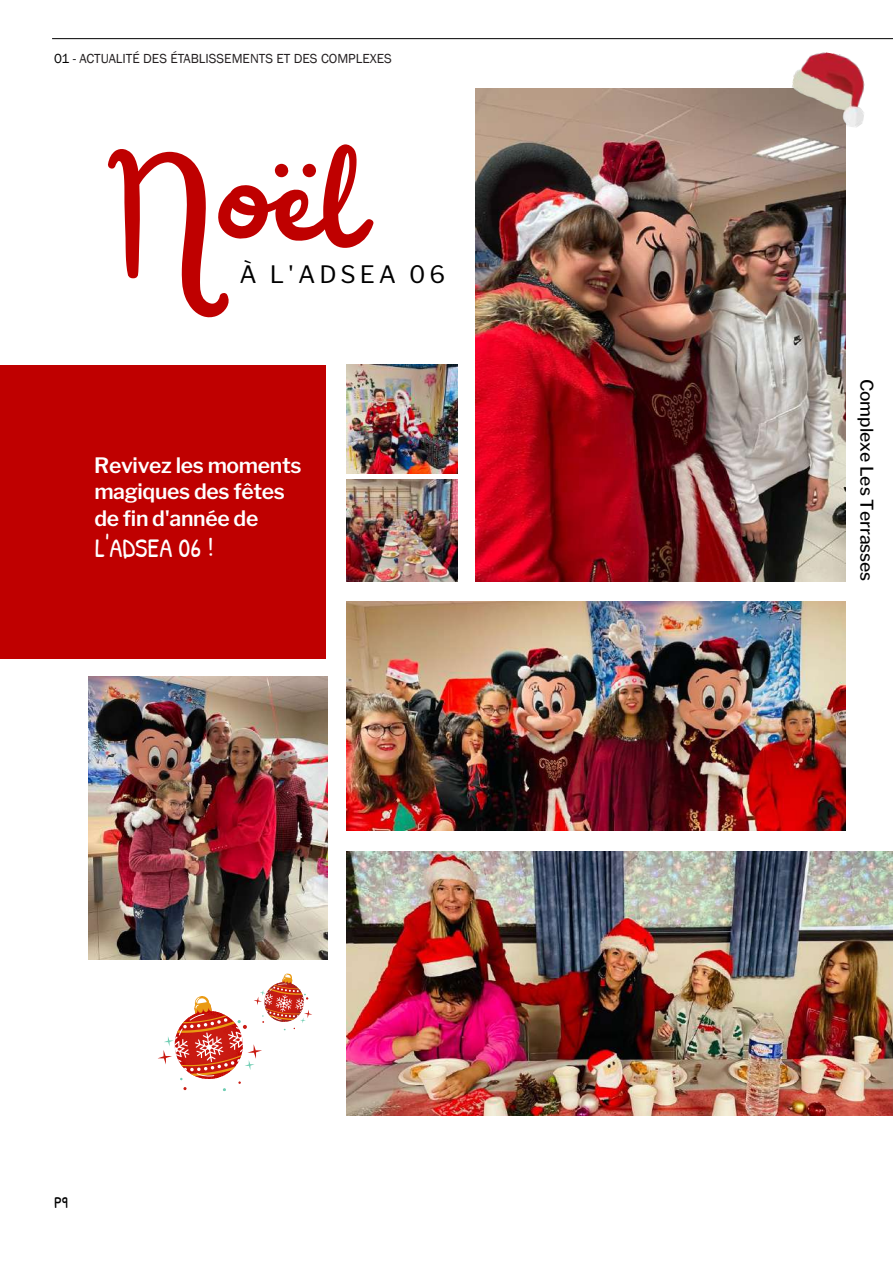
<style>
.page{position:relative;width:893px;height:1263px;background:#fff}
.page>*{position:absolute;margin:0;border:0;box-sizing:border-box;transform-origin:0 0}
.t1{font:156px "Railey";color:#bf0000}
.t2{font:26.7px "Patrick Hand";color:#fff}
.t3{font:23.85px "Libre Franklin";letter-spacing:.165em;color:#000}
.t4{font:600 21.15px/26.4px "Libre Franklin";letter-spacing:-.015em;color:#fff}
.t5{font:500 17.4px "Libre Franklin";color:#000}
.t6{font:16.5px "Patrick Hand";color:#000}
.t7{font:13.5px "Franklin Gothic";color:#231f20}
.s1{color:#000}
</style>
<div class="page">
<img style="left:347px;top:601px;width:499px;height:230px">
<img style="left:476px;top:89px;width:369px;height:493px">
<div style="left:0;top:365px;width:326px;height:294px;background:#bf0000"></div>
<img style="left:88px;top:676px;width:240px;height:283px">
<img style="left:347px;top:851px;width:546px;height:264px">
<img style="left:787px;top:52px;width:78px;height:77px">
<img style="left:347px;top:479px;width:110px;height:103px">
<img style="left:347px;top:365px;width:110px;height:108px">
<svg style="left:158px;top:973px;width:154px;height:118px"></svg>
<hr style="left:52px;top:38px;width:841px;height:1px;background:#000">
<p class="t7" style="left:54px;top:51px;width:339px"><span class="s1">01 -</span> ACTUALITÉ DES ÉTABLISSEMENTS ET DES COMPLEXES</p>
<h1 class="t1" style="left:100px;top:100px;width:259px">Noël</h1>
<p class="t3" style="left:240px;top:260px;width:19px">À</p>
<p class="t3" style="left:270px;top:260px;width:177px">L'ADSEA 06</p>
<p class="t4" style="left:94px;top:452px;width:209px">Revivez les moments magiques des fêtes de fin d'année de</p>
<p class="t2" style="left:95px;top:529px;width:120px">L'ADSEA 06 !</p>
<p class="t6" style="left:54px;top:1190px;width:15px">P9</p>
<p class="t5" style="left:877px;top:379px;width:204px;rotate:90deg">Complexe Les Terrasses</p>
</div>
